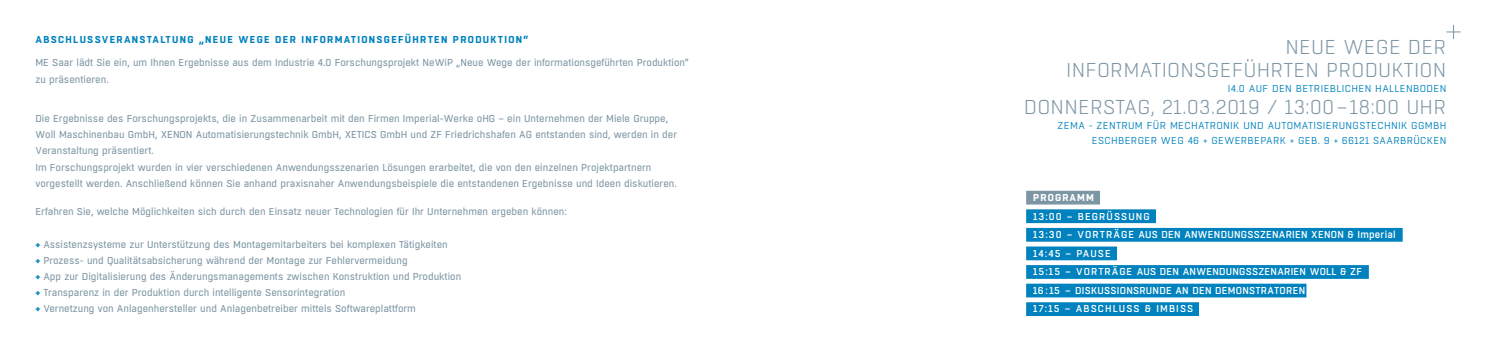
<style>
.page{position:relative;width:1489px;height:348px;background:#fff}
.page>*{position:absolute;margin:0;border:0;box-sizing:border-box;transform-origin:0 0}
.t1{font:300 20px/22.5px "Boxed";letter-spacing:.01em;color:#7d96a4;text-align:right}
.t2{font:10px/16.1px "Boxed";color:#7d96a4}
.t3{font:500 10px/18.5px "Boxed";letter-spacing:.025em;color:#fff}
.t4{font:10px "Boxed";letter-spacing:.035em;color:#0082be}
.t5{font:700 10px "Boxed";letter-spacing:.13em;color:#0082be}
.t6{font:700 10px "Boxed";letter-spacing:.11em;color:#fff}
.s1{font-weight:700;color:#0082be}
</style>
<div class="page">
<svg style="left:1446px;top:25px;width:14px;height:14px"></svg>
<div style="left:1026px;top:190px;width:73px;height:14px;background:#7d96a4"></div>
<div style="left:1026px;top:209px;width:129px;height:14px;background:#0082be"></div>
<div style="left:1026px;top:227px;width:376px;height:14px;background:#0082be"></div>
<div style="left:1026px;top:246px;width:90px;height:14px;background:#0082be"></div>
<div style="left:1026px;top:265px;width:342px;height:13px;background:#0082be"></div>
<div style="left:1026px;top:283px;width:280px;height:14px;background:#0082be"></div>
<div style="left:1026px;top:302px;width:172px;height:13px;background:#0082be"></div>
<p class="t5" style="left:35px;top:33px;width:494px">ABSCHLUSSVERANSTALTUNG „NEUE WEGE DER INFORMATIONSGEFÜHRTEN PRODUKTION“</p>
<p class="t2" style="left:35px;top:55px;width:654px">ME Saar lädt Sie ein, um Ihnen Ergebnisse aus dem Industrie 4.0 Forschungsprojekt NeWiP „Neue Wege der informationsgeführten Produktion“ zu präsentieren.</p>
<p class="t2" style="left:35px;top:110px;width:643px">Die Ergebnisse des Forschungsprojekts, die in Zusammenarbeit mit den Firmen Imperial-Werke oHG – ein Unternehmen der Miele Gruppe, Woll Maschinenbau GmbH, XENON Automatisierungstechnik GmbH, XETICS GmbH und ZF Friedrichshafen AG entstanden sind, werden in der Veranstaltung präsentiert.<br>Im Forschungsprojekt wurden in vier verschiedenen Anwendungsszenarien Lösungen erarbeitet, die von den einzelnen Projektpartnern vorgestellt werden. Anschließend können Sie anhand praxisnaher Anwendungsbeispiele die entstandenen Ergebnisse und Ideen diskutieren.</p>
<p class="t2" style="left:35px;top:204px;width:533px">Erfahren Sie, welche Möglichkeiten sich durch den Einsatz neuer Technologien für Ihr Unternehmen ergeben können:</p>
<p class="t2" style="left:35px;top:236px;width:427px"><span class="s1">+</span> Assistenzsysteme zur Unterstützung des Montagemitarbeiters bei komplexen Tätigkeiten<br><span class="s1">+</span> Prozess- und Qualitätsabsicherung während der Montage zur Fehlervermeidung<br><span class="s1">+</span> App zur Digitalisierung des Änderungsmanagements zwischen Konstruktion und Produktion <span class="s1">+</span> Transparenz in der Produktion durch intelligente Sensorintegration<br><span class="s1">+</span> Vernetzung von Anlagenhersteller und Anlagenbetreiber mittels Softwareplattform</p>
<h1 class="t1" style="left:1066px;top:36px;width:381px">NEUE WEGE DER<br>INFORMATIONSGEFÜHRTEN PRODUKTION</h1>
<p class="t4" style="left:1227px;top:82px;width:220px">I4.0 AUF DEN BETRIEBLICHEN HALLENBODEN</p>
<h1 class="t1" style="left:1023px;top:96px;width:423px">DONNERSTAG, 21.03.2019 / 13:00–18:00 UHR</h1>
<p class="t4" style="left:1057px;top:119px;width:390px">ZEMA - ZENTRUM FÜR MECHATRONIK UND AUTOMATISIERUNGSTECHNIK GGMBH</p>
<p class="t4" style="left:1091px;top:134px;width:356px">ESCHBERGER WEG 46 + GEWERBEPARK + GEB. 9 + 66121 SAARBRÜCKEN</p>
<p class="t6" style="left:1033px;top:190px;width:62px">PROGRAMM</p>
<p class="t3" style="left:1033px;top:207px;width:364px">13:00 – BEGRÜSSUNG<br>13:30 – VORTRÄGE AUS DEN ANWENDUNGSSZENARIEN XENON &amp; Imperial 14:45 – PAUSE<br>15:15 – VORTRÄGE AUS DEN ANWENDUNGSSZENARIEN WOLL &amp; ZF<br>16: 15 – DISKUSSIONSRUNDE AN DEN DEMONSTRATOREN<br>17:15 – ABSCHLUSS &amp; IMBISS</p>
</div>
